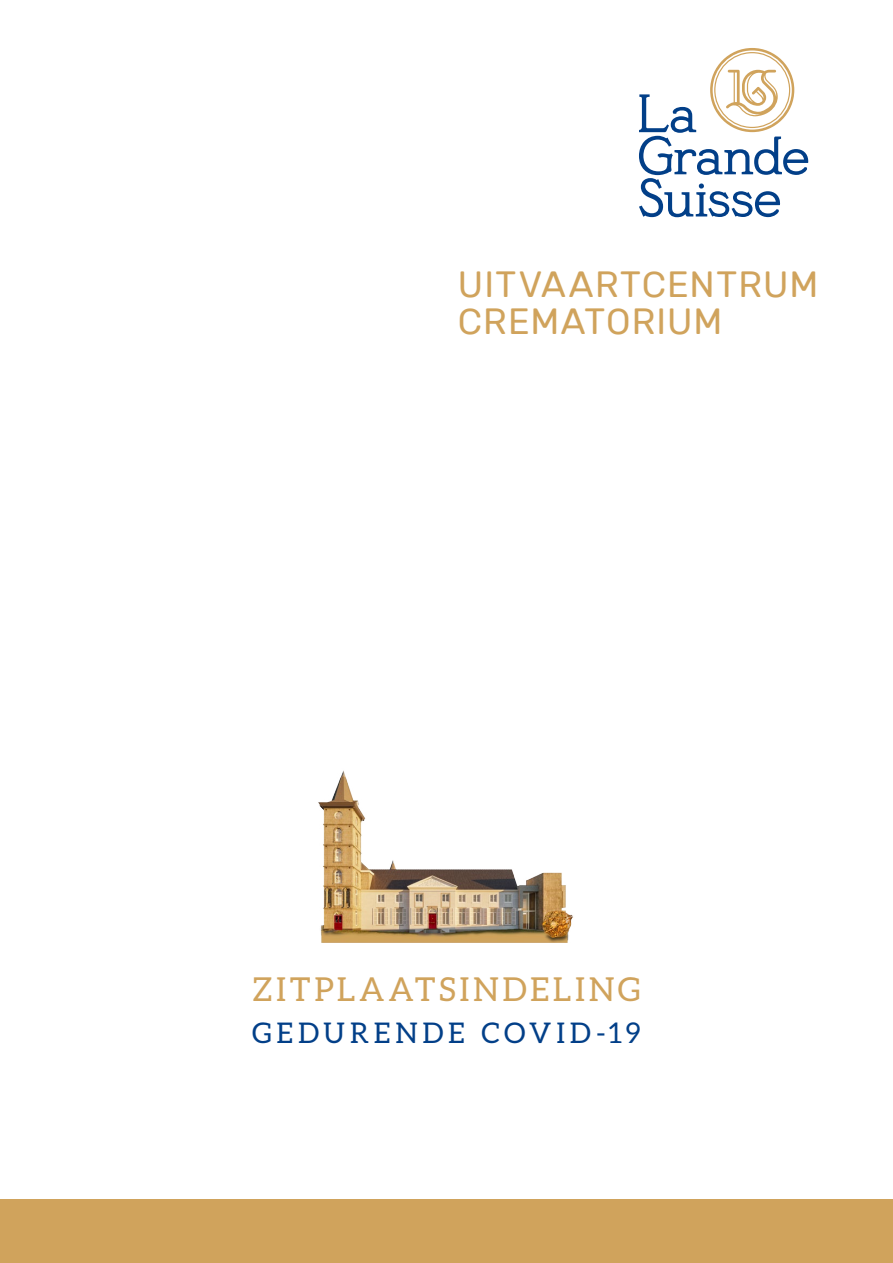
<style>
.page{position:relative;width:893px;height:1263px;background:#fff}
.page>*{position:absolute;margin:0;border:0;box-sizing:border-box;transform-origin:0 0}
.t1{font:36.45px/37.3px "Rubik";letter-spacing:.03em;color:#d0a35c}
.t2{font:33px "Aleo";letter-spacing:.105em;color:#d0a35c}
.t3{font:28.5px "Aleo";letter-spacing:.17em;color:#023f88}
</style>
<div class="page">
<div style="left:0;top:1199px;width:893px;height:64px;background:#d0a35c"></div>
<svg style="left:639px;top:48px;width:169px;height:169px"></svg>
<img style="left:318px;top:770px;width:255px;height:172px">
<p class="t1" style="left:458px;top:266px;width:362px">UITVAARTCENTRUM<br>CREMATORIUM</p>
<p class="t2" style="left:253px;top:970px;width:389px">ZITPLAATSINDELING</p>
<p class="t3" style="left:252px;top:1017px;width:390px">GEDURENDE COVID-19</p>
</div>
